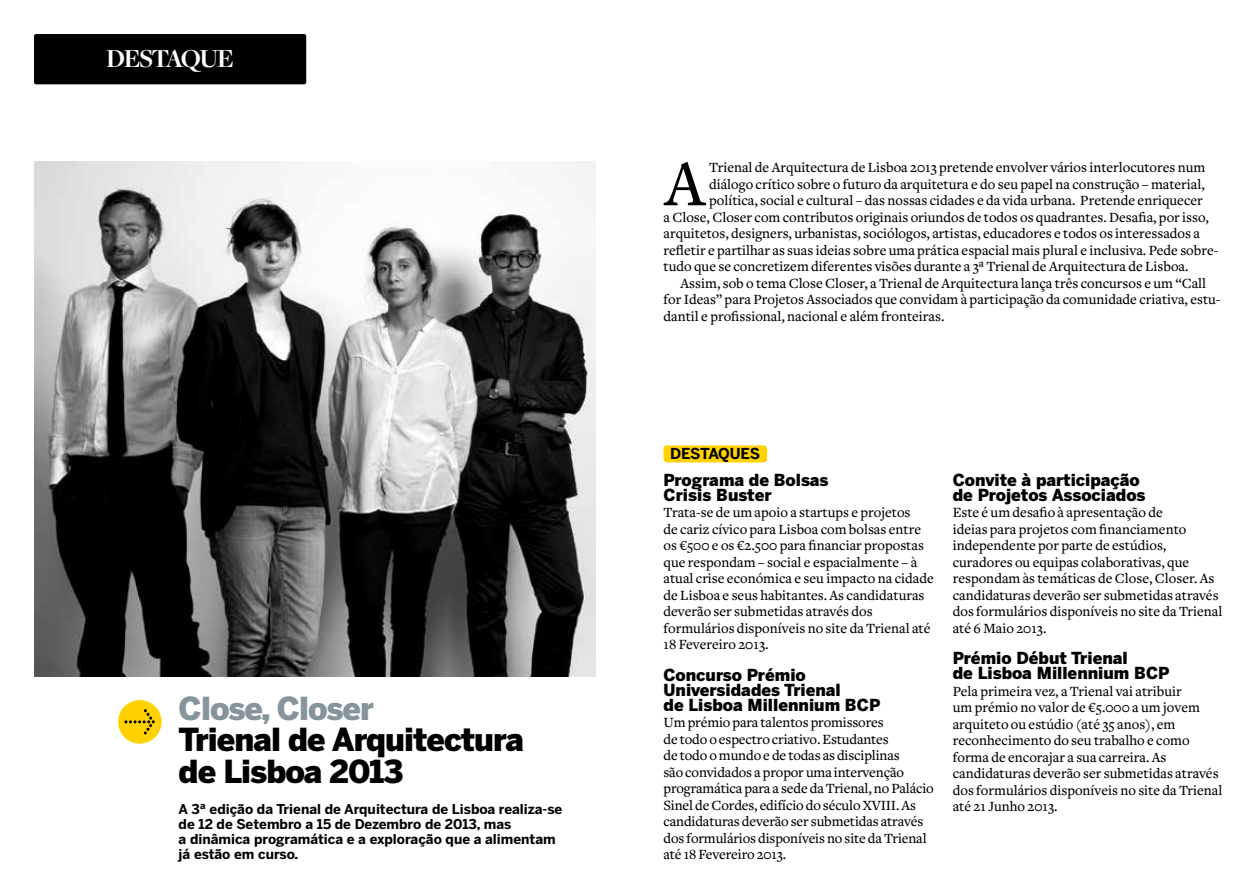
<style>
.page{position:relative;width:1259px;height:893px;background:#fff}
.page>*{position:absolute;margin:0;border:0;box-sizing:border-box;transform-origin:0 0}
.t1{font:500 67.5px "Freight Text";color:#000}
.t2{font:900 31.5px/31.5px "Benton Sans";letter-spacing:-.03em;color:#000}
.t3{font:900 31.5px "Benton Sans";letter-spacing:-.035em;color:#86959b}
.t4{font:700 27px "Freight Disp";letter-spacing:-.05em;color:#fff}
.t5{font:900 16.5px/15px "Benton Sans";color:#000}
.t6{font:700 15px "Benton Sans";color:#000}
.t7{font:500 14.7px/16.5px "Freight Text";color:#000}
.t8{font:700 13.5px/15px "Benton Sans";color:#000}
</style>
<div class="page">
<div style="left:34px;top:34px;width:272px;height:50px;background:#000;border-radius:2px"></div>
<div style="left:118px;top:700px;width:44px;height:44px;background:#ffd200;border-radius:50%"></div>
<svg style="left:124px;top:709px;width:31px;height:25px"></svg>
<img style="left:34px;top:162px;width:561px;height:515px">
<div style="left:663px;top:445px;width:104px;height:17px;background:#ffd200;border-radius:3px"></div>
<h3 class="t4" style="left:106px;top:44px;width:129px">DESTAQUE</h3>
<h2 class="t3" style="left:179px;top:689px;width:197px">Close, Closer</h2>
<h2 class="t2" style="left:179px;top:724px;width:347px">Trienal de Arquitectura de Lisboa 2013</h2>
<p class="t8" style="left:179px;top:802px;width:385px">A 3ª edição da Trienal de Arquitectura de Lisboa realiza-se de 12 de Setembro a 15 de Dezembro de 2013, mas<br>a dinâmica programática e a exploração que a alimentam já estão em curso.</p>
<h1 class="t1" style="left:664px;top:147px;width:42px">A</h1>
<p class="t7" style="left:709px;top:160px;width:498px">Trienal de Arquitectura de Lisboa 2013 pretende envolver vários interlocutores num</p>
<p class="t7" style="left:709px;top:176px;width:497px">diálogo crítico sobre o futuro da arquitetura e do seu papel na construção – material,</p>
<p class="t7" style="left:709px;top:193px;width:495px">política, social e cultural – das nossas cidades e da vida urbana. Pretende enriquecer</p>
<p class="t7" style="left:663px;top:209px;width:547px">a Close, Closer com contributos originais oriundos de todos os quadrantes. Desafia, por isso,</p>
<p class="t7" style="left:663px;top:226px;width:538px">arquitetos, designers, urbanistas, sociólogos, artistas, educadores e todos os interessados a</p>
<p class="t7" style="left:663px;top:242px;width:556px">refletir e partilhar as suas ideias sobre uma prática espacial mais plural e inclusiva. Pede sobre-</p>
<p class="t7" style="left:663px;top:259px;width:526px">tudo que se concretizem diferentes visões durante a 3ª Trienal de Arquitectura de Lisboa.</p>
<p class="t7" style="left:680px;top:275px;width:527px">Assim, sob o tema Close Closer, a Trienal de Arquitectura lança três concursos e um “Call</p>
<p class="t7" style="left:663px;top:292px;width:559px">for Ideas” para Projetos Associados que convidam à participação da comunidade criativa, estu-</p>
<p class="t7" style="left:663px;top:308px;width:282px">dantil e profissional, nacional e além fronteiras.</p>
<p class="t6" style="left:670px;top:445px;width:11px">desta</p>
<p class="t6" style="left:718px;top:445px;width:23px">ques</p>
<p class="t5" style="left:663px;top:472px;width:167px">Programa de Bolsas<br>Crisis Buster</p>
<p class="t7" style="left:663px;top:505px;width:272px">Trata-se de um apoio a startups e projetos<br>de cariz cívico para Lisboa com bolsas entre os €500 e os €2.500 para financiar propostas que respondam – social e espacialmente – à atual crise económica e seu impacto na cidade de Lisboa e seus habitantes. As candidaturas deverão ser submetidas através dos formulários disponíveis no site da Trienal até 18 Fevereiro 2013.</p>
<p class="t5" style="left:663px;top:667px;width:218px">Concurso Prémio<br>Universidades Trienal<br>de Lisboa Millennium BCP</p>
<p class="t7" style="left:663px;top:715px;width:272px">Um prémio para talentos promissores<br>de todo o espectro criativo. Estudantes<br>de todo o mundo e de todas as disciplinas<br>são convidados a propor uma intervenção programática para a sede da Trienal, no Palácio Sinel de Cordes, edifício do século XVIII. As candidaturas deverão ser submetidas através dos formulários disponíveis no site da Trienal até 18 Fevereiro 2013.</p>
<p class="t5" style="left:952px;top:472px;width:194px">Convite à participação de Projetos Associados</p>
<p class="t7" style="left:952px;top:505px;width:271px">Este é um desafio à apresentação de<br>ideias para projetos com financiamento independente por parte de estúdios, curadores ou equipas colaborativas, que respondam às temáticas de Close, Closer. As candidaturas deverão ser submetidas através dos formulários disponíveis no site da Trienal até 6 Maio 2013.</p>
<p class="t5" style="left:952px;top:650px;width:218px">Prémio Début Trienal<br>de Lisboa Millennium BCP</p>
<p class="t7" style="left:952px;top:683px;width:271px">Pela primeira vez, a Trienal vai atribuir<br>um prémio no valor de €5.000 a um jovem arquiteto ou estúdio (até 35 anos), em reconhecimento do seu trabalho e como forma de encorajar a sua carreira. As candidaturas deverão ser submetidas através dos formulários disponíveis no site da Trienal até 21 Junho 2013.</p>
</div>
